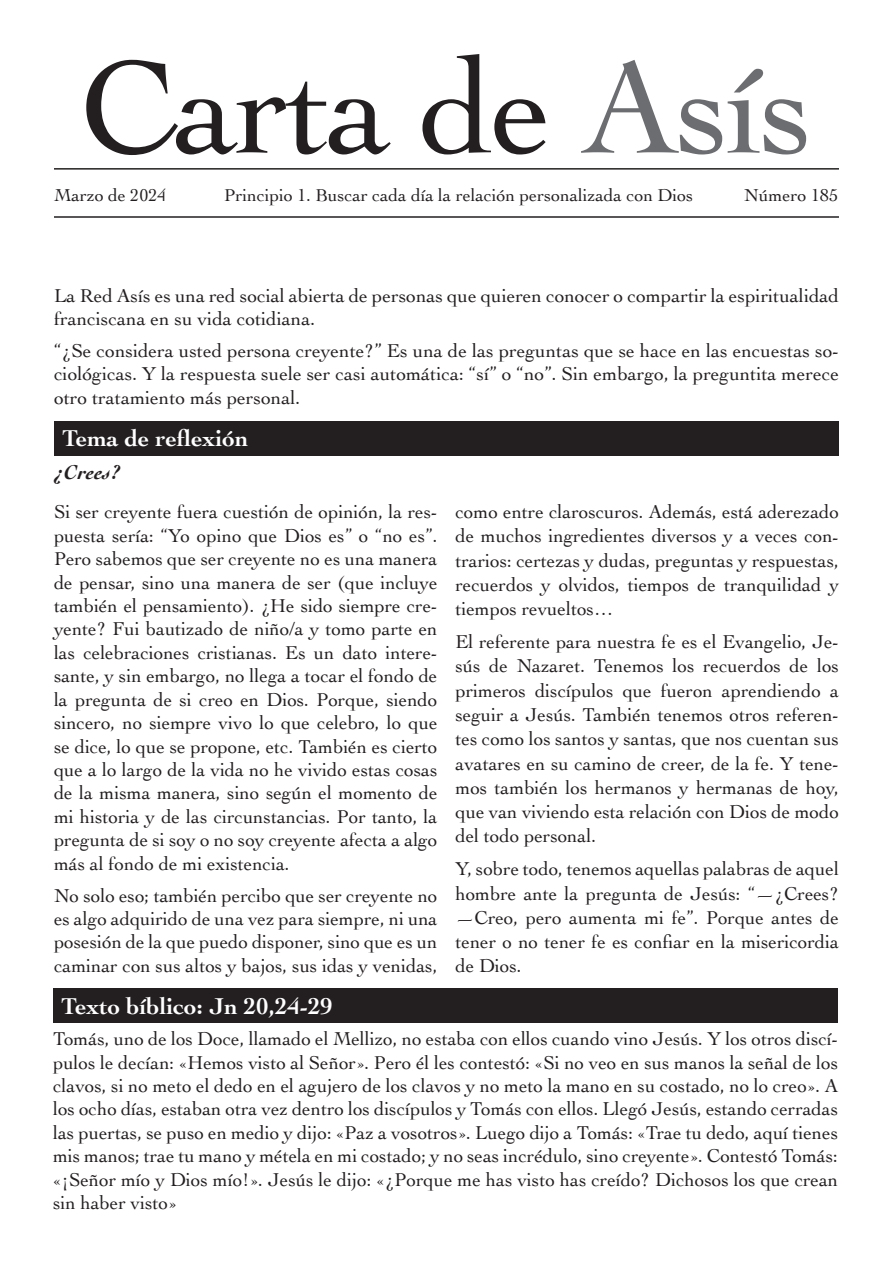
<style>
.page{position:relative;width:893px;height:1263px;background:#fff}
.page>*{position:absolute;margin:0;border:0;box-sizing:border-box;transform-origin:0 0}
.t1{font:138px "Cochin";letter-spacing:-.02em;color:#231f20}
.t2{font:700 24px "Cochin";color:#fff}
.t3{font:italic 700 21px "Cochin";color:#231f20}
.t4{font:19.5px/23.4px "Cochin";color:#231f20;text-align:justify}
.t5{font:18px "Cochin";color:#231f20}
.s1{color:#6c6d70}
</style>
<div class="page">
<div style="left:53px;top:989px;width:785px;height:34px;background:#231f20"></div>
<div style="left:54px;top:421px;width:785px;height:34px;background:#231f20"></div>
<hr style="left:54px;top:168px;width:785px;height:2px;background:#231f20">
<hr style="left:54px;top:216px;width:785px;height:2px;background:#231f20">
<h1 class="t1" style="left:80px;top:14px;width:735px">Carta de <span class="s1">Asís</span></h1>
<p class="t5" style="left:54px;top:183px;width:114px">Marzo de 2024</p>
<p class="t5" style="left:224px;top:183px;width:470px">Principio 1. Buscar cada día la relación personalizada con Dios</p>
<p class="t5" style="left:744px;top:183px;width:95px">Número 185</p>
<p class="t4" style="left:54px;top:283px;width:786px">La Red Asís es una red social abierta de personas que quieren conocer o compartir la espiritualidad franciscana en su vida cotidiana.</p>
<p class="t4" style="left:54px;top:338px;width:786px">“¿Se considera usted persona creyente?” Es una de las preguntas que se hace en las encuestas so&shy;ciológicas. Y la respuesta suele ser casi automática: “sí” o “no”. Sin embargo, la preguntita merece otro tratamiento más personal.</p>
<p class="t2" style="left:63px;top:422px;width:187px">Tema de reflexión</p>
<p class="t3" style="left:54px;top:458px;width:68px">¿Crees?</p>
<p class="t4" style="left:54px;top:499px;width:385px">Si ser creyente fuera cuestión de opinión, la res&shy;puesta sería: “Yo opino que Dios es” o “no es”.<br>Pero sabemos que ser creyente no es una manera de pensar, sino una manera de ser (que incluye también el pensamiento). ¿He sido siempre cre&shy;yente? Fui bautizado de niño/a y tomo parte en las celebraciones cristianas. Es un dato intere&shy;sante, y sin embargo, no llega a tocar el fondo de la pregunta de si creo en Dios. Porque, siendo sincero, no siempre vivo lo que celebro, lo que se dice, lo que se propone, etc. También es cierto que a lo largo de la vida no he vivido estas cosas de la misma manera, sino según el momento de mi historia y de las circunstancias. Por tanto, la pregunta de si soy o no soy creyente afecta a algo más al fondo de mi existencia.</p>
<p class="t4" style="left:54px;top:883px;width:385px">No solo eso; también percibo que ser creyente no es algo adquirido de una vez para siempre, ni una posesión de la que puedo disponer, sino que es un caminar con sus altos y bajos, sus idas y venidas,</p>
<p class="t2" style="left:62px;top:990px;width:273px">Texto bíblico: Jn 20,24-29</p>
<p class="t4" style="left:455px;top:499px;width:385px;line-height:24.3px">como entre claroscuros. Además, está aderezado de muchos ingredientes diversos y a veces con&shy;trarios: certezas y dudas, preguntas y respuestas, recuerdos y olvidos, tiempos de tranquilidad y tiempos revueltos…</p>
<p class="t4" style="left:455px;top:629px;width:385px;line-height:24.3px">El referente para nuestra fe es el Evangelio, Je&shy;sús de Nazaret. Tenemos los recuerdos de los primeros discípulos que fueron aprendiendo a seguir a Jesús. También tenemos otros referen&shy;tes como los santos y santas, que nos cuentan sus avatares en su camino de creer, de la fe. Y tene&shy;mos también los hermanos y hermanas de hoy, que van viviendo esta relación con Dios de modo del todo personal.</p>
<p class="t4" style="left:455px;top:856px;width:385px;line-height:24.3px">Y, sobre todo, tenemos aquellas palabras de aquel hombre ante la pregunta de Jesús: “—¿Crees? —Creo, pero aumenta mi fe”. Porque antes de tener o no tener fe es confiar en la misericordia de Dios.</p>
<p class="t4" style="left:53px;top:1026px;width:787px">Tomás, uno de los Doce, llamado el Mellizo, no estaba con ellos cuando vino Jesús. Y los otros discí&shy;pulos le decían: «Hemos visto al Señor». Pero él les contestó: «Si no veo en sus manos la señal de los clavos, si no meto el dedo en el agujero de los clavos y no meto la mano en su costado, no lo creo». A los ocho días, estaban otra vez dentro los discípulos y Tomás con ellos. Llegó Jesús, estando cerradas las puertas, se puso en medio y dijo: «Paz a vosotros». Luego dijo a Tomás: «Trae tu dedo, aquí tienes mis manos; trae tu mano y métela en mi costado; y no seas incrédulo, sino creyente». Contestó Tomás: «¡Señor mío y Dios mío!». Jesús le dijo: «¿Porque me has visto has creído? Dichosos los que crean sin haber visto»</p>
</div>
